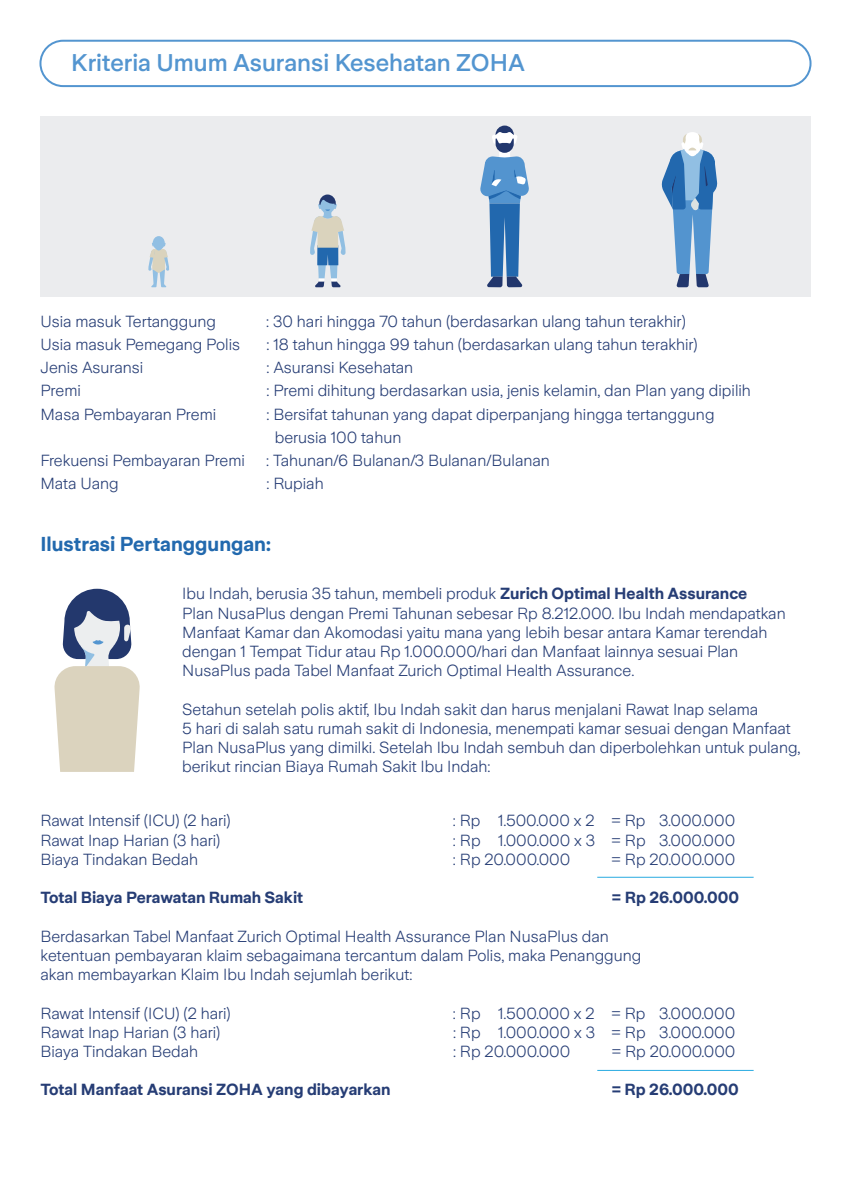
<style>
.page{position:relative;width:851px;height:1191px;background:#fff}
.page>*{position:absolute;margin:0;border:0;box-sizing:border-box;transform-origin:0 0}
.t1{font:500 24px "Zurich Sans";color:#5395d0}
.t2{font:700 20px "Zurich Sans";color:#2269ae}
.t3{font:300 16px/19.2px "Zurich Sans";color:#263d75}
.t4{font:700 16px "Zurich Sans";color:#263d75}
.s1{font-weight:700}
</style>
<div class="page">
<div style="left:40px;top:117px;width:770px;height:180px;background:#ebecee"></div>
<hr style="left:597px;top:876px;width:156px;height:1px;background:#28aae1">
<hr style="left:597px;top:1070px;width:156px;height:1px;background:#28aae1">
<svg style="left:310px;top:194px;width:35px;height:93px"></svg>
<svg style="left:480px;top:126px;width:49px;height:161px"></svg>
<svg style="left:661px;top:132px;width:56px;height:155px"></svg>
<div style="left:153px;top:236px;width:12px;height:14px;background:#91bfe3;border-radius:50%"></div>
<svg style="left:148px;top:243px;width:21px;height:44px"></svg>
<div style="left:39px;top:40px;width:772px;height:47px;border:2px solid #5395d0;border-radius:23px"></div>
<svg style="left:54px;top:589px;width:86px;height:183px"></svg>
<h1 class="t1" style="left:71px;top:50px;width:455px">Kriteria Umum Asuransi Kesehatan ZOHA</h1>
<p class="t3" style="left:40px;top:312px;width:177px">Usia masuk Tertanggung</p>
<p class="t3" style="left:266px;top:312px;width:421px">: 30 hari hingga 70 tahun (berdasarkan ulang tahun terakhir)</p>
<p class="t3" style="left:40px;top:335px;width:201px">Usia masuk Pemegang Polis</p>
<p class="t3" style="left:266px;top:335px;width:432px">: 18 tahun hingga 99 tahun (berdasarkan ulang tahun terakhir)</p>
<p class="t3" style="left:40px;top:358px;width:104px">Jenis Asuransi</p>
<p class="t3" style="left:266px;top:358px;width:148px">: Asuransi Kesehatan</p>
<p class="t3" style="left:40px;top:381px;width:42px">Premi</p>
<p class="t3" style="left:266px;top:381px;width:486px">: Premi dihitung berdasarkan usia, jenis kelamin, dan Plan yang dipilih</p>
<p class="t3" style="left:40px;top:404px;width:177px">Masa Pembayaran Premi</p>
<p class="t3" style="left:275px;top:402px;width:441px;line-height:23.2px;text-indent:-8px">: Bersifat tahunan yang dapat diperpanjang hingga tertanggung berusia 100 tahun</p>
<p class="t3" style="left:40px;top:451px;width:206px">Frekuensi Pembayaran Premi</p>
<p class="t3" style="left:266px;top:451px;width:285px">: Tahunan/6 Bulanan/3 Bulanan/Bulanan</p>
<p class="t3" style="left:40px;top:474px;width:80px">Mata Uang</p>
<p class="t3" style="left:266px;top:474px;width:59px">: Rupiah</p>
<p class="t2" style="left:40px;top:532px;width:232px">Ilustrasi Pertanggungan:</p>
<p class="t3" style="left:182px;top:584px;width:605px">Ibu Indah, berusia 35 tahun, membeli produk <span class="s1">Zurich Optimal Health Assurance<br></span>Plan NusaPlus dengan Premi Tahunan sebesar Rp 8.212.000. Ibu Indah mendapatkan Manfaat Kamar dan Akomodasi yaitu mana yang lebih besar antara Kamar terendah dengan 1 Tempat Tidur atau Rp 1.000.000/hari dan Manfaat lainnya sesuai Plan NusaPlus pada Tabel Manfaat Zurich Optimal Health Assurance.</p>
<p class="t3" style="left:182px;top:700px;width:619px">Setahun setelah polis aktif, Ibu Indah sakit dan harus menjalani Rawat Inap selama<br>5 hari di salah satu rumah sakit di Indonesia, menempati kamar sesuai dengan Manfaat Plan NusaPlus yang dimilki. Setelah Ibu Indah sembuh dan diperbolehkan untuk pulang, berikut rincian Biaya Rumah Sakit Ibu Indah:</p>
<p class="t3" style="left:40px;top:811px;width:192px">Rawat Intensif (ICU) (2 hari)</p>
<p class="t3" style="left:453px;top:811px;width:284px">: Rp 1.500.000 x 2 = Rp 3.000.000</p>
<p class="t3" style="left:40px;top:831px;width:181px">Rawat Inap Harian (3 hari)</p>
<p class="t3" style="left:453px;top:831px;width:284px">: Rp 1.000.000 x 3 = Rp 3.000.000</p>
<p class="t3" style="left:40px;top:850px;width:159px">Biaya Tindakan Bedah</p>
<p class="t3" style="left:453px;top:850px;width:119px">: Rp 20.000.000</p>
<p class="t3" style="left:611px;top:850px;width:125px">= Rp 20.000.000</p>
<p class="t4" style="left:40px;top:889px;width:264px">Total Biaya Perawatan Rumah Sakit</p>
<p class="t4" style="left:611px;top:889px;width:129px">= Rp 26.000.000</p>
<p class="t3" style="left:40px;top:927px;width:602px">Berdasarkan Tabel Manfaat Zurich Optimal Health Assurance Plan NusaPlus dan ketentuan pembayaran klaim sebagaimana tercantum dalam Polis, maka Penanggung akan membayarkan Klaim Ibu Indah sejumlah berikut:</p>
<p class="t3" style="left:40px;top:1003px;width:192px">Rawat Intensif (ICU) (2 hari)</p>
<p class="t3" style="left:453px;top:1003px;width:284px">: Rp 1.500.000 x 2 = Rp 3.000.000</p>
<p class="t3" style="left:40px;top:1023px;width:181px">Rawat Inap Harian (3 hari)</p>
<p class="t3" style="left:453px;top:1023px;width:284px">: Rp 1.000.000 x 3 = Rp 3.000.000</p>
<p class="t3" style="left:40px;top:1042px;width:159px">Biaya Tindakan Bedah</p>
<p class="t3" style="left:453px;top:1042px;width:119px">: Rp 20.000.000</p>
<p class="t3" style="left:611px;top:1042px;width:125px">= Rp 20.000.000</p>
<p class="t4" style="left:41px;top:1081px;width:351px">Total Manfaat Asuransi ZOHA yang dibayarkan</p>
<p class="t4" style="left:611px;top:1081px;width:129px">= Rp 26.000.000</p>
</div>
